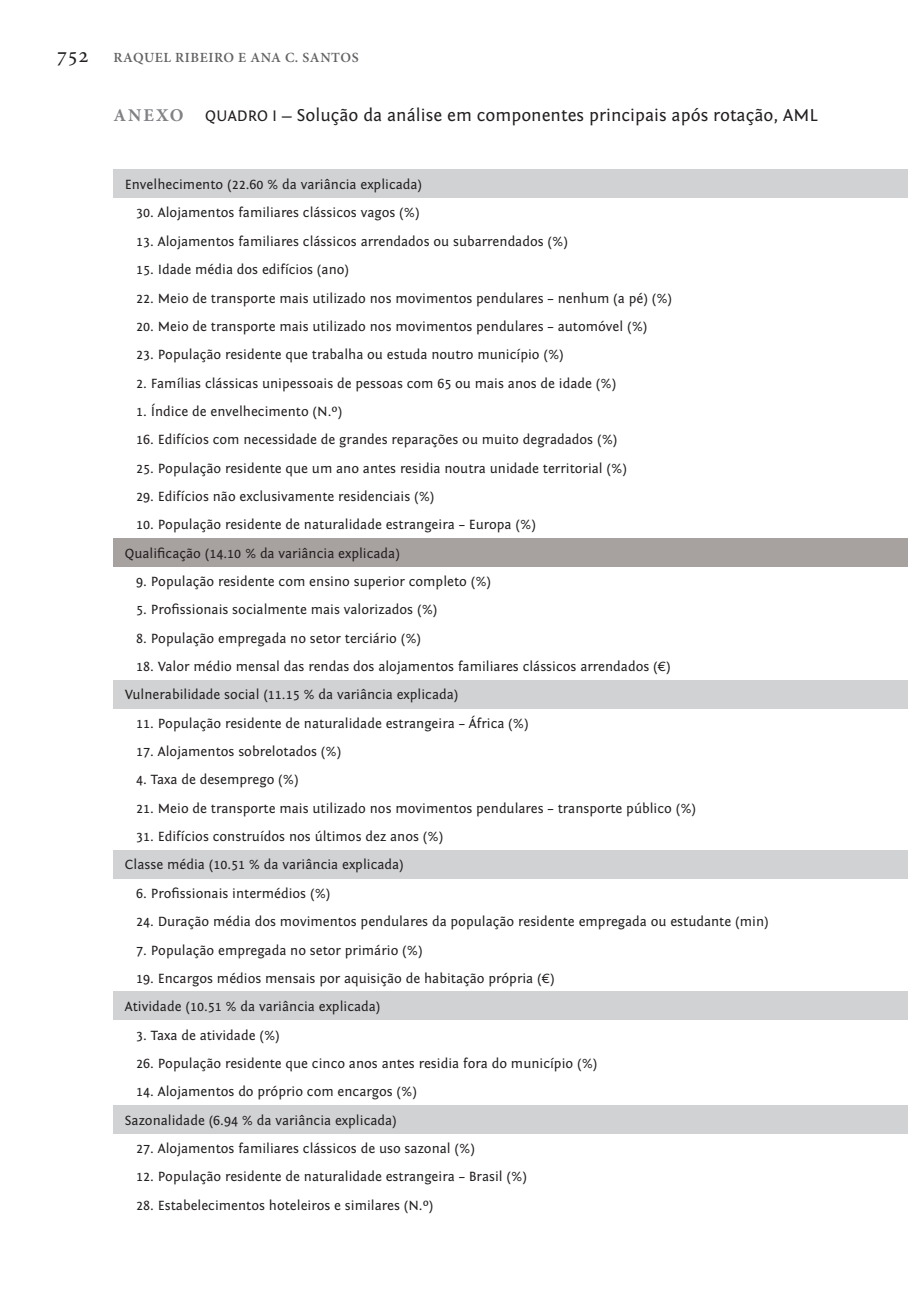
<style>
.page{position:relative;width:908px;height:1304px;background:#fff}
.page>*{position:absolute;margin:0;border:0;box-sizing:border-box;transform-origin:0 0}
.Figuras_A{font:18px "Fontin Sans";color:#231f20}
.Tabelas_B{font:14px "Fontin Sans";color:#231f20}
.t1{font:600 14px "Minion Pro";letter-spacing:.04em;color:#636366}
.s1{font-weight:400;font-size:22px;color:#231f20}
.s2{font-family:"Minion Pro";font-weight:700;color:#808285}
.s3{font-size:16px}
</style>
<div class="page">
<div style="left:113px;top:170px;width:794px;height:28px;background:#d1d2d4"></div>
<div style="left:113px;top:538px;width:794px;height:29px;background:#a7a2a0"></div>
<div style="left:113px;top:680px;width:794px;height:28px;background:#d1d2d4"></div>
<div style="left:113px;top:850px;width:794px;height:28px;background:#d1d2d4"></div>
<div style="left:113px;top:992px;width:794px;height:28px;background:#d1d2d4"></div>
<div style="left:113px;top:1105px;width:794px;height:28px;background:#d1d2d4"></div>
<p class="t1" style="left:57px;top:48px;width:303px"><span class="s1">752</span> RAQUEL RIBEIRO E ANA C. SANTOS</p>
<p class="Figuras_A" style="left:113px;top:106px;width:705px"><span class="s2">ANEXO</span> <span class="s3">QUADRO I —</span> Solução da análise em componentes principais após rotação, AML</p>
<p class="Tabelas_B" style="left:125px;top:177px;width:299px">Envelhecimento (22.60 % da variância explicada)</p>
<p class="Tabelas_B" style="left:136px;top:205px;width:285px">30. Alojamentos familiares clássicos vagos (%)</p>
<p class="Tabelas_B" style="left:136px;top:234px;width:433px">13. Alojamentos familiares clássicos arrendados ou subarrendados (%)</p>
<p class="Tabelas_B" style="left:136px;top:262px;width:214px">15. Idade média dos edifícios (ano)</p>
<p class="Tabelas_B" style="left:136px;top:290px;width:537px">22. Meio de transporte mais utilizado nos movimentos pendulares – nenhum (a pé) (%)</p>
<p class="Tabelas_B" style="left:136px;top:319px;width:512px">20. Meio de transporte mais utilizado nos movimentos pendulares – automóvel (%)</p>
<p class="Tabelas_B" style="left:136px;top:347px;width:429px">23. População residente que trabalha ou estuda noutro município (%)</p>
<p class="Tabelas_B" style="left:136px;top:375px;width:481px">2. Famílias clássicas unipessoais de pessoas com 65 ou mais anos de idade (%)</p>
<p class="Tabelas_B" style="left:136px;top:404px;width:207px">1. Índice de envelhecimento (N.º)</p>
<p class="Tabelas_B" style="left:136px;top:432px;width:482px">16. Edifícios com necessidade de grandes reparações ou muito degradados (%)</p>
<p class="Tabelas_B" style="left:136px;top:460px;width:492px">25. População residente que um ano antes residia noutra unidade territorial (%)</p>
<p class="Tabelas_B" style="left:136px;top:489px;width:300px">29. Edifícios não exclusivamente residenciais (%)</p>
<p class="Tabelas_B" style="left:136px;top:517px;width:401px">10. População residente de naturalidade estrangeira – Europa (%)</p>
<p class="Tabelas_B" style="left:125px;top:545px;width:276px">Qualificação (14.10 % da variância explicada)</p>
<p class="Tabelas_B" style="left:136px;top:574px;width:356px">9. População residente com ensino superior completo (%)</p>
<p class="Tabelas_B" style="left:136px;top:602px;width:302px">5. Profissionais socialmente mais valorizados (%)</p>
<p class="Tabelas_B" style="left:136px;top:630px;width:286px">8. População empregada no setor terciário (%)</p>
<p class="Tabelas_B" style="left:136px;top:659px;width:536px">18. Valor médio mensal das rendas dos alojamentos familiares clássicos arrendados (€)</p>
<p class="Tabelas_B" style="left:125px;top:687px;width:335px">Vulnerabilidade social (11.15 % da variância explicada)</p>
<p class="Tabelas_B" style="left:136px;top:715px;width:394px">11. População residente de naturalidade estrangeira – África (%)</p>
<p class="Tabelas_B" style="left:136px;top:744px;width:206px">17. Alojamentos sobrelotados (%)</p>
<p class="Tabelas_B" style="left:136px;top:772px;width:164px">4. Taxa de desemprego (%)</p>
<p class="Tabelas_B" style="left:136px;top:800px;width:561px">21. Meio de transporte mais utilizado nos movimentos pendulares – transporte público (%)</p>
<p class="Tabelas_B" style="left:136px;top:829px;width:308px">31. Edifícios construídos nos últimos dez anos (%)</p>
<p class="Tabelas_B" style="left:125px;top:857px;width:280px">Classe média (10.51 % da variância explicada)</p>
<p class="Tabelas_B" style="left:136px;top:885px;width:196px">6. Profissionais intermédios (%)</p>
<p class="Tabelas_B" style="left:136px;top:914px;width:633px">24. Duração média dos movimentos pendulares da população residente empregada ou estudante (min)</p>
<p class="Tabelas_B" style="left:136px;top:942px;width:288px">7. População empregada no setor primário (%)</p>
<p class="Tabelas_B" style="left:136px;top:971px;width:420px">19. Encargos médios mensais por aquisição de habitação própria (€)</p>
<p class="Tabelas_B" style="left:125px;top:999px;width:257px">Atividade (10.51 % da variância explicada)</p>
<p class="Tabelas_B" style="left:136px;top:1027px;width:145px">3. Taxa de atividade (%)</p>
<p class="Tabelas_B" style="left:136px;top:1056px;width:462px">26. População residente que cinco anos antes residia fora do município (%)</p>
<p class="Tabelas_B" style="left:136px;top:1084px;width:282px">14. Alojamentos do próprio com encargos (%)</p>
<p class="Tabelas_B" style="left:125px;top:1112px;width:273px">Sazonalidade (6.94 % da variância explicada)</p>
<p class="Tabelas_B" style="left:136px;top:1141px;width:340px">27. Alojamentos familiares clássicos de uso sazonal (%)</p>
<p class="Tabelas_B" style="left:136px;top:1169px;width:392px">12. População residente de naturalidade estrangeira – Brasil (%)</p>
<p class="Tabelas_B" style="left:136px;top:1197px;width:299px">28. Estabelecimentos hoteleiros e similares (N.º)</p>
</div>
